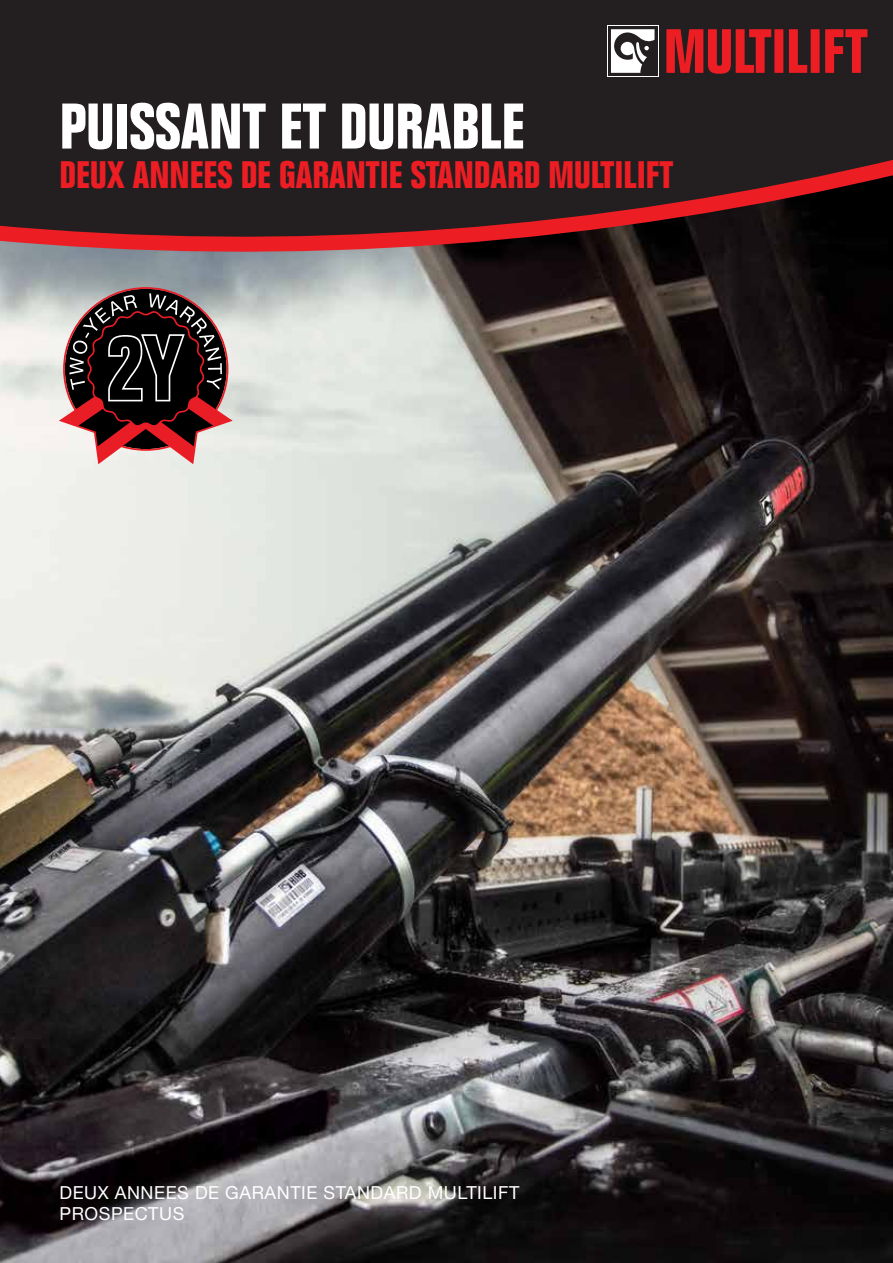
<style>
.page{position:relative;width:893px;height:1263px;background:#231f20}
.page>*{position:absolute;margin:0;border:0;box-sizing:border-box;transform-origin:0 0}
.t1{font:700 condensed 63px "Folio Std";color:#fff}
.t2{font:700 condensed 37.5px "Folio Std";color:#ed1d24}
.t3{font:18px/21.6px "Helvetica Neue LT Pro";letter-spacing:.03em;color:#fff}
</style>
<div class="page">
<img style="left:0;top:253px;width:893px;height:1010px">
<svg style="left:0;top:160px;width:893px;height:93px"></svg>
<svg style="left:607px;top:26px;width:51px;height:51px"></svg>
<div style="left:608px;top:26px;width:49px;height:50px;background:#231f20"></div>
<svg style="left:611px;top:29px;width:43px;height:44px"></svg>
<svg style="left:666px;top:29px;width:201px;height:45px"></svg>
<svg style="left:59px;top:287px;width:174px;height:177px;background:#664c4c"></svg>
<h1 class="t1" style="left:60px;top:91px;width:467px">PUISSANT ET DURABLE</h1>
<h2 class="t2" style="left:60px;top:154px;width:615px">DEUX ANNEES DE GARANTIE STANDARD MULTILIFT</h2>
<p class="t3" style="left:60px;top:1181px;width:461px">DEUX ANNEES DE GARANTIE STANDARD MULTILIFT<br>PROSPECTUS</p>
</div>
